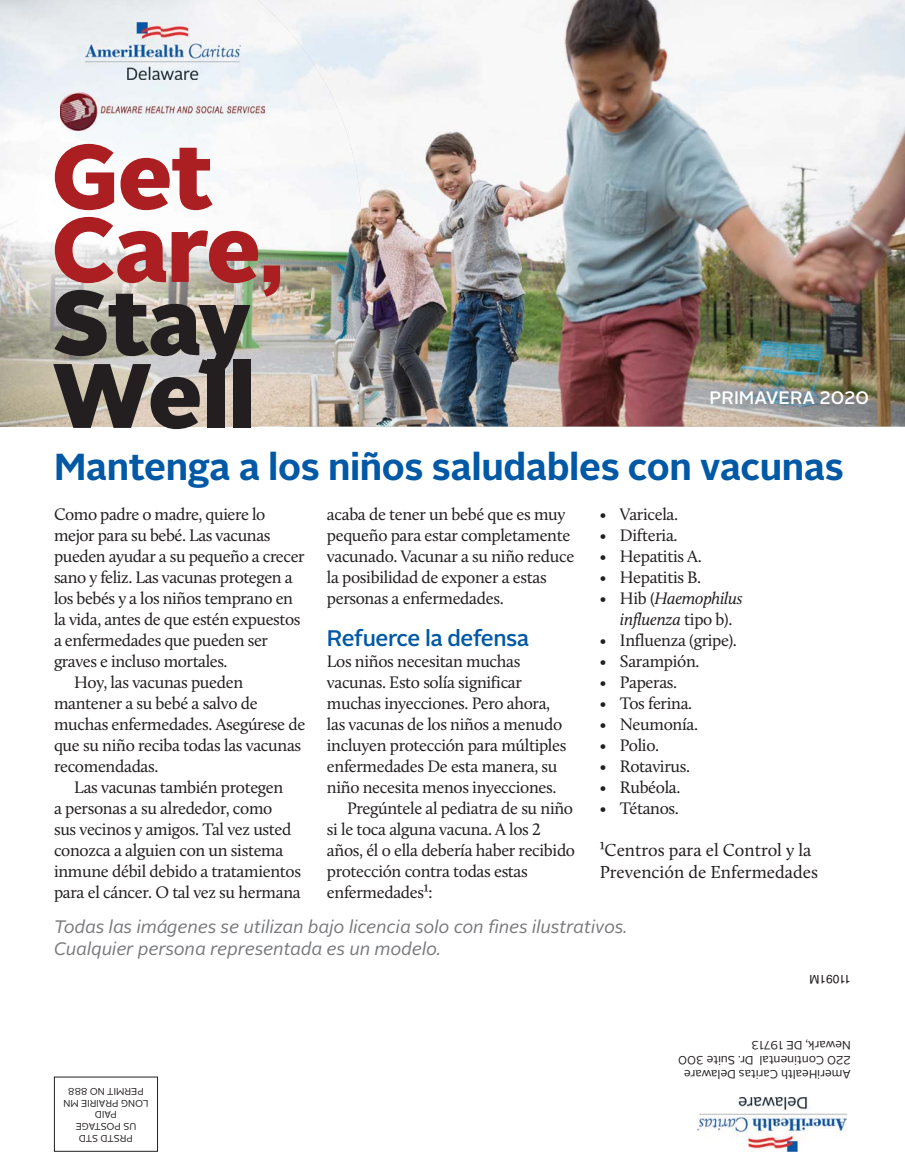
<style>
.page{position:relative;width:905px;height:1175px;background:#fff}
.page>*{position:absolute;margin:0;border:0;box-sizing:border-box;transform-origin:0 0}
.t1{font:900 91.2px/72.9px "Alright Sans";letter-spacing:-.015em;color:#ab1f23}
.t2{font:700 37.5px "Alright Sans";letter-spacing:-.01em;color:#0159a5}
.t3{font:500 22.5px "Alright Sans";letter-spacing:-.02em;color:#0159a5}
.t4{font:italic 18px "Alright Sans";color:#77787b}
.t5{font:18px/21.6px "Calluna";color:#231f20}
.t6{font:500 18px "Alright Sans";color:#fff}
.t7{font:17.25px/21px "Calluna";letter-spacing:-.02em;color:#231f20}
.t8{font:italic 17.25px/21px "Calluna";letter-spacing:-.02em;color:#231f20;text-align:center}
.t9{font:12px "Alright Sans";color:#231f20}
.t10{font:12px "Helvetica LT Std";color:#231f20}
.t11{font:9.75px/11.7px "Alright Sans";color:#231f20;text-align:center}
.s1{color:#231f20}
.s2{font-style:normal}
</style>
<div class="page">
<div style="left:54px;top:1076px;width:104px;height:75px;border:1px solid #231f20"></div>
<img style="left:310px;top:0;width:594px;height:426px">
<img style="left:0;top:0;width:310px;height:426px">
<img style="left:310px;top:58px;width:51px;height:336px">
<img style="left:85px;top:22px;width:156px;height:57px">
<img style="left:60px;top:92px;width:205px;height:38px">
<svg style="left:0;top:426px;width:284px;height:1px"></svg>
<img style="left:698px;top:1097px;width:148px;height:54px">
<h1 class="t1" style="left:52px;top:140px;width:233px">Get<br>Care,<br><span class="s1">Stay<br>Well</span></h1>
<h1 class="t6" style="left:709px;top:385px;width:161px">PRIMAVERA 2020</h1>
<h2 class="t2" style="left:54px;top:441px;width:791px">Mantenga a los niños saludables con vacunas</h2>
<p class="t7" style="left:54px;top:524px;width:252px">mejor para su bebé. Las vacunas pueden ayudar a su pequeño a crecer sano y feliz. Las vacunas protegen a los bebés y a los niños temprano en la vida, antes de que estén expuestos a enfermedades que pueden ser graves e incluso mortales.</p>
<p class="t7" style="left:54px;top:671px;width:253px;text-indent:20px">Hoy, las vacunas pueden mantener a su bebé a salvo de muchas enfermedades. Asegúrese de que su niño reciba todas las vacunas recomendadas.</p>
<p class="t7" style="left:54px;top:776px;width:248px;text-indent:20px">Las vacunas también protegen<br>a personas a su alrededor, como<br>sus vecinos y amigos. Tal vez usted conozca a alguien con un sistema inmune débil debido a tratamientos para el cáncer. O tal vez su hermana</p>
<p class="t7" style="left:327px;top:503px;width:249px">acaba de tener un bebé que es muy pequeño para estar completamente vacunado. Vacunar a su niño reduce la posibilidad de exponer a estas personas a enfermedades.</p>
<h3 class="t3" style="left:327px;top:622px;width:204px">Refuerce la defensa</h3>
<p class="t7" style="left:327px;top:650px;width:241px">Los niños necesitan muchas vacunas. Esto solía significar muchas inyecciones. Pero ahora, las vacunas de los niños a menudo incluyen protección para múltiples enfermedades De esta manera, su niño necesita menos inyecciones.</p>
<p class="t7" style="left:327px;top:797px;width:250px;text-indent:20px">Pregúntele al pediatra de su niño si le toca alguna vacuna. A los 2 años, él o ella debería haber recibido protección contra todas estas enfermedades¹:</p>
<p class="t7" style="left:599px;top:503px;width:80px">• Varicela.</p>
<p class="t7" style="left:599px;top:524px;width:79px">• Difteria.</p>
<p class="t7" style="left:599px;top:545px;width:103px">• Hepatitis A.</p>
<p class="t7" style="left:599px;top:566px;width:103px">• Hepatitis B.</p>
<p class="t8" style="left:599px;top:587px;width:145px"><span class="s2">• Hib (</span>Haemophilus influenza <span class="s2">tipo b).</span></p>
<p class="t7" style="left:599px;top:629px;width:139px">• Influenza (gripe).</p>
<p class="t7" style="left:599px;top:650px;width:101px">• Sarampión.</p>
<p class="t7" style="left:599px;top:671px;width:79px">• Paperas.</p>
<p class="t7" style="left:599px;top:692px;width:94px">• Tos ferina.</p>
<p class="t7" style="left:599px;top:713px;width:100px">• Neumonía.</p>
<p class="t7" style="left:599px;top:734px;width:61px">• Polio.</p>
<p class="t7" style="left:599px;top:755px;width:92px">• Rotavirus.</p>
<p class="t7" style="left:599px;top:776px;width:82px">• Rubéola.</p>
<p class="t7" style="left:599px;top:797px;width:81px">• Tétanos.</p>
<p class="t5" style="left:599px;top:839px;width:220px">¹Centros para el Control y la<br>Prevención de Enfermedades</p>
<p class="t7" style="left:54px;top:503px;width:213px">Como padre o madre, quiere lo</p>
<p class="t4" style="left:54px;top:915px;width:575px">Todas las imágenes se utilizan bajo licencia solo con fines ilustrativos.</p>
<p class="t4" style="left:54px;top:936px;width:388px">Cualquier persona representada es un modelo.</p>
<p class="t11" style="left:148px;top:1143px;width:87px;rotate:-180deg">PRSTD STD<br>US POSTAGE<br>PAID<br>LONG PRAIRIE MN<br>PERMIT NO 888</p>
<p class="t10" style="left:850px;top:986px;width:43px;rotate:-180deg">11091M</p>
<p class="t9" style="left:850px;top:1053px;width:101px;rotate:-180deg">Newark, DE 19713</p>
<p class="t9" style="left:850px;top:1068px;width:174px;rotate:-180deg">220 Continental Dr. Suite 300</p>
<p class="t9" style="left:850px;top:1082px;width:168px;rotate:-180deg">AmeriHealth Caritas Delaware</p>
</div>
